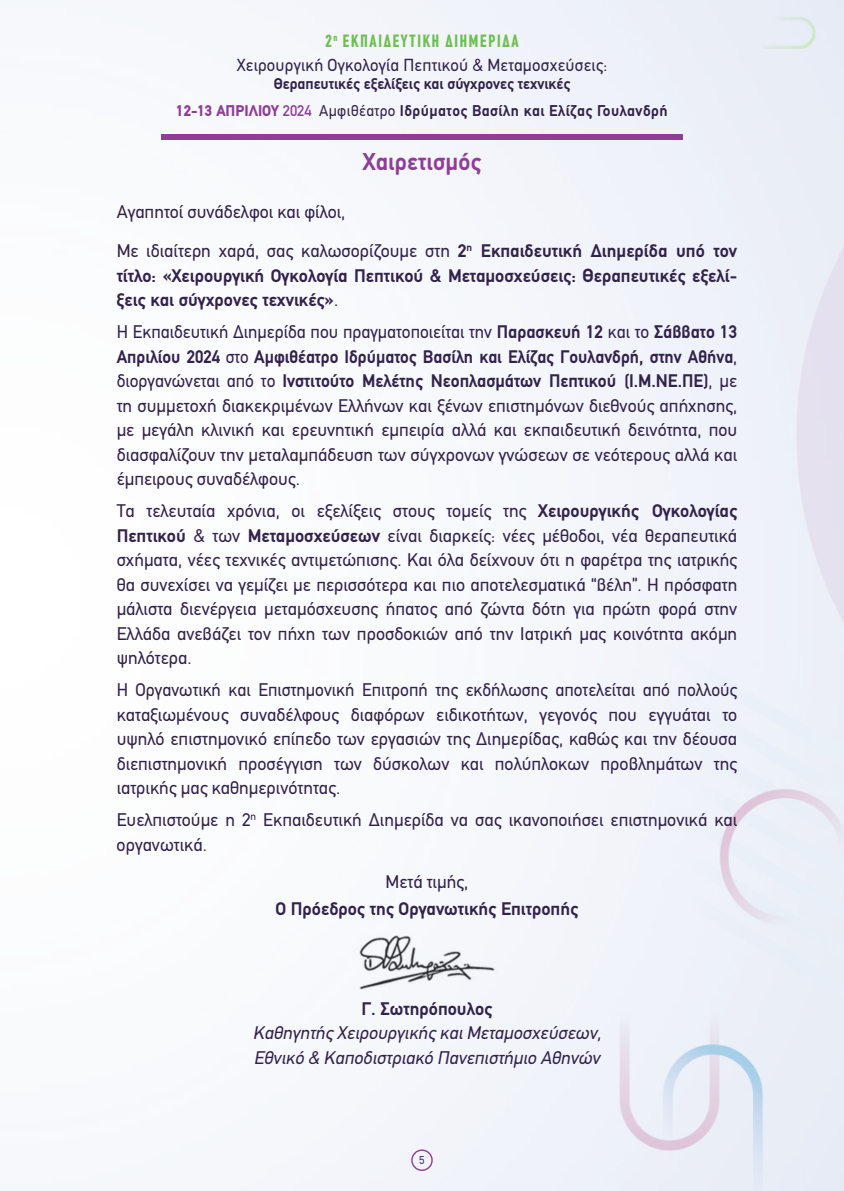
<style>
.page{position:relative;width:844px;height:1191px;background:#fff}
.page>*{position:absolute;margin:0;border:0;box-sizing:border-box;transform-origin:0 0}
.t1{font:700 24.5px "PF Din Text";letter-spacing:.01em;color:#8f3e97}
.t2{font:18.38px/24.5px "PF Din Text";color:#33224a;text-align:justify}
.t3{font:700 18.38px/24.5px "PF Din Text";color:#33224a}
.t4{font:italic 18.38px/24.5px "PF Din Text";color:#33224a}
.t5{font:17.5px "PF Din Text";letter-spacing:.01em;color:#33224a}
.t6{font:700 condensed 17.32px "CF Din";letter-spacing:.1em;color:#6fbf54}
.t7{font:700 15.75px/26.9px "PF Din Text";color:#33224a;text-align:center}
.t8{font:11.03px "CF Din";color:#33224a}
.s1{font-weight:900;font-size:15.58px;color:#8f3e97}
.s2{font-weight:500;font-size:15.58px;color:#8f3e97}
.s3{font-weight:400}
.s4{font-weight:700}
.s5{font-size:19.25px}
</style>
<div class="page">
<img style="left:220px;top:0;width:623px;height:1191px">
<div style="left:411px;top:1149px;width:21px;height:22px;border:1px solid #8f3e97;border-radius:50%"></div>
<div style="left:161px;top:134px;width:521px;height:6px;background:#8f3e97"></div>
<img style="left:352px;top:923px;width:149px;height:74px">
<p class="t6" style="left:325px;top:32px;width:195px">2<sup>η</sup> ΕΚΠΑΙΔΕΥΤΙΚΉ ΔΙΗΜΕΡΊΔΑ</p>
<p class="t5" style="left:237px;top:54px;width:372px">Χειρουργική Ογκολογία Πεπτικού &amp; Μεταμοσχεύσεις:</p>
<p class="t7" style="left:176px;top:70px;width:493px">Θεραπευτικές εξελίξεις και σύγχρονες τεχνικές<br><span class="s1">12-13 ΑΠΡΙΛΊΟΥ</span> <span class="s2">2024</span> <span class="s3">Αμφιθέατρο</span> Ιδρύματος Βασίλη και Ελίζας Γουλανδρή</p>
<h1 class="t1" style="left:362px;top:147px;width:120px">Χαιρετισμός</h1>
<p class="t2" style="left:117px;top:192px;width:622px;line-height:39.4px">Αγαπητοί συνάδελφοι και φίλοι,<br>Με ιδιαίτερη χαρά, σας καλωσορίζουμε στη <span class="s4">2</span><sup>η</sup> <span class="s4">Εκπαιδευτική Διημερίδα υπό τον</span></p>
<p class="t3" style="left:117px;top:263px;width:622px">τίτλο: «Χειρουργική Ογκολογία Πεπτικού &amp; Μεταμοσχεύσεις: <span class="s5">Θ</span>εραπευτικές εξελί&shy;ξεις και σύγχρονες τεχνικές»<span class="s3">.</span></p>
<p class="t2" style="left:117px;top:320px;width:622px">Η Εκπαιδευτική Διημερίδα που πραγματοποιείται την <span class="s4">Παρασκευή 12</span> και το <span class="s4">Σάββατο 13<br>Απριλίου 2024</span> στο <span class="s4">Αμφιθέατρο Ιδρύματος Βασίλη και Ελίζας Γουλανδρή, στην Αθήνα</span>, διοργανώνεται από το <span class="s4">Ινστιτούτο Μελέτης Νεοπλασμάτων Πεπτικού (Ι.Μ.ΝΕ.ΠΕ)</span>, με τη συμμετοχή διακεκριμένων Ελλήνων και ξένων επιστημόνων διεθνούς απήχησης, με μεγάλη κλινική και ερευνητική εμπειρία αλλά και εκπαιδευτική δεινότητα, που διασφαλίζουν την μεταλαμπάδευση των σύγχρονων γνώσεων σε νεότερους αλλά και έμπειρους συναδέλφους.</p>
<p class="t2" style="left:117px;top:499px;width:622px">Τα τελευταία χρόνια, οι εξελίξεις στους τομείς της <span class="s4">Χειρουργικής Ογκολογίας Πεπτικού</span> &amp; των <span class="s4">Μεταμοσχεύσεων</span> είναι διαρκείς: νέες μέθοδοι, νέα θεραπευτικά σχήματα, νέες τεχνικές αντιμετώπισης. Και όλα δείχνουν ότι η φαρέτρα της ιατρικής θα συνεχίσει να γεμίζει με περισσότερα και πιο αποτελεσματικά “βέλη”. Η πρόσφατη μάλιστα διενέργεια μεταμόσχευσης ήπατος από ζώντα δότη για πρώτη φορά στην Ελλάδα ανεβάζει τον πήχη των προσδοκιών από την Ιατρική μας κοινότητα ακόμη ψηλότερα.</p>
<p class="t2" style="left:117px;top:678px;width:622px">Η Οργανωτική και Επιστημονική Επιτροπή της εκδήλωσης αποτελείται από πολλούς καταξιωμένους συναδέλφους διαφόρων ειδικοτήτων, γεγονός που εγγυάται το υψηλό επιστημονικό επίπεδο των εργασιών της Διημερίδας, καθώς και την δέουσα διεπιστημονική προσέγγιση των δύσκολων και πολύπλοκων προβλημάτων της ιατρικής μας καθημερινότητας.</p>
<p class="t2" style="left:117px;top:808px;width:622px">Ευελπιστούμε η 2<sup>η</sup> Εκπαιδευτική Διημερίδα να σας ικανοποιήσει επιστημονικά και οργανωτικά.</p>
<p class="t2" style="left:385px;top:869px;width:84px">Μετά τιμής,</p>
<p class="t3" style="left:275px;top:896px;width:304px">Ο Πρόεδρος της Οργανωτικής Επιτροπής</p>
<p class="t3" style="left:361px;top:996px;width:132px">Γ. Σωτηρόπουλος</p>
<p class="t4" style="left:253px;top:1021px;width:353px">Καθηγητής Χειρουργικής καιΜεταμοσχεύσεων,<br>Εθνικό &amp; Καποδιστριακό Πανεπιστήμιο Αθηνών</p>
<p class="t8" style="left:419px;top:1154px;width:7px">5</p>
</div>
